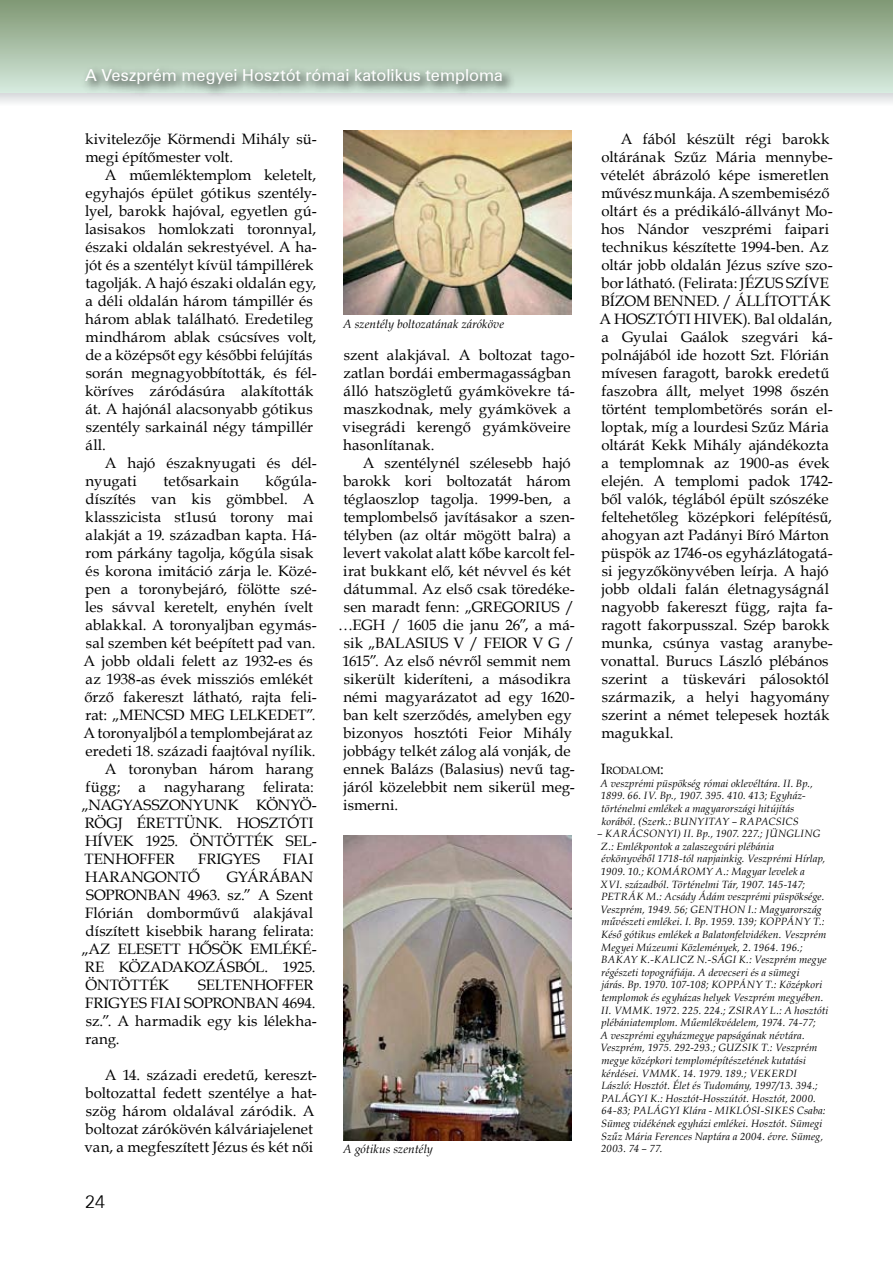
<style>
.page{position:relative;width:893px;height:1263px;background:#fff}
.page>*{position:absolute;margin:0;border:0;box-sizing:border-box;transform-origin:0 0}
.t1{font:18px "Zurich Lt PFL Normal";color:#000}
.t2{font:16.5px "Zurich PFL Normal";letter-spacing:.005em;color:#fff}
.t3{font:15px/18px "Book Antiqua";letter-spacing:.005em;color:#000}
.t4{font:15px "Book Antiqua";letter-spacing:-.015em;color:#000}
.t5{font:italic 12px "Book Antiqua";letter-spacing:.005em;color:#000}
.t6{font:italic 10.5px/12.6px "Book Antiqua";letter-spacing:.015em;color:#000}
.s1{font-style:normal;font-size:15px}
.s2{font-style:normal}
</style>
<div class="page">
<div style="left:0;top:0;width:893px;height:94px;background:linear-gradient(to bottom,#7f9772,#d6eade)"></div>
<svg style="left:0;top:94px;width:893px;height:9px"></svg>
<svg style="left:80px;top:63px;width:471px;height:40px;background:#bfcdc3"></svg>
<img style="left:343px;top:836px;width:228px;height:304px">
<img style="left:343px;top:130px;width:228px;height:185px">
<p class="t2" style="left:85px;top:63px;width:419px">A Veszprém megyei Hosztót római katolikus temploma</p>
<p class="t3" style="left:85px;top:130px;width:233px">kivitelezője Körmendi Mihály sü&shy;megi építőmester volt.</p>
<p class="t3" style="left:85px;top:166px;width:233px;text-indent:20px">A műemléktemplom keletelt, egyhajós épület gótikus szentély&shy;lyel, barokk hajóval, egyetlen gú&shy;lasisakos homlokzati toronnyal, északi oldalán sekrestyével. A ha&shy;jót és a szentélyt kívül támpillérek tagolják. A hajó északi oldalán egy, a déli oldalán három támpillér és három ablak található. Eredetileg mindhárom ablak csúcsíves volt, de a középsőt egy későbbi felújítás során megnagyobbították, és fél&shy;köríves záródásúra alakították át. A hajónál alacsonyabb gótikus szentély sarkainál négy támpillér áll.</p>
<p class="t3" style="left:86px;top:454px;width:233px;text-indent:19px">A hajó északnyugati és dél&shy;nyugati</p>
<p class="t3" style="left:164px;top:472px;width:77px">tetősarkain</p>
<p class="t3" style="left:266px;top:472px;width:53px">kőgúla-</p>
<p class="t3" style="left:85px;top:490px;width:231px">díszítés van kis gömbbel. A</p>
<p class="t3" style="left:85px;top:508px;width:229px">klasszicista st1usú torony mai</p>
<p class="t3" style="left:86px;top:526px;width:233px">alakját a 19. században kapta. Há-</p>
<p class="t3" style="left:85px;top:544px;width:230px">rom párkány tagolja, kőgúla sisak</p>
<p class="t3" style="left:86px;top:562px;width:233px">és korona imitáció zárja le. Közé-</p>
<p class="t3" style="left:85px;top:580px;width:233px">pen a toronybejáró, fölötte szé-</p>
<p class="t3" style="left:85px;top:598px;width:229px">les sávval keretelt, enyhén ívelt</p>
<p class="t3" style="left:86px;top:616px;width:233px">ablakkal. A toronyaljban egymás-</p>
<p class="t3" style="left:86px;top:634px;width:231px">sal szemben két beépített pad van.</p>
<p class="t3" style="left:83px;top:652px;width:231px">A jobb oldali felett az 1932-es és</p>
<p class="t3" style="left:86px;top:670px;width:229px">az 1938-as évek missziós emlékét</p>
<p class="t3" style="left:84px;top:688px;width:234px">őrző fakereszt látható, rajta feli-</p>
<p class="t3" style="left:85px;top:706px;width:232px">rat: „MENCSD MEG LELKEDET”.</p>
<p class="t3" style="left:83px;top:724px;width:231px">A toronyaljból a templombejárat az</p>
<p class="t3" style="left:86px;top:742px;width:231px">eredeti 18. századi faajtóval nyílik.</p>
<p class="t3" style="left:105px;top:760px;width:210px">A toronyban három harang</p>
<p class="t3" style="left:86px;top:778px;width:230px">függ; a nagyharang felirata:</p>
<p class="t4" style="left:81px;top:794px;width:237px">„NAGYASSZONYUNK KÖNYÖ-</p>
<p class="t3" style="left:85px;top:814px;width:230px">RÖGJ ÉRETTÜNK. HOSZTÓTI</p>
<p class="t3" style="left:85px;top:832px;width:233px">HÍVEK 1925. ÖNTÖTTÉK SEL-</p>
<p class="t3" style="left:84px;top:850px;width:92px">TENHOFFER</p>
<p class="t3" style="left:198px;top:850px;width:63px">FRIGYES</p>
<p class="t3" style="left:283px;top:850px;width:32px">FIAI</p>
<p class="t3" style="left:85px;top:868px;width:117px">HARANGONTŐ</p>
<p class="t3" style="left:227px;top:868px;width:88px">GYÁRÁBAN</p>
<p class="t3" style="left:86px;top:886px;width:229px">SOPRONBAN 4963. sz.” A Szent</p>
<p class="t3" style="left:85px;top:904px;width:230px">Flórián domborművű alakjával</p>
<p class="t3" style="left:85px;top:922px;width:230px">díszített kisebbik harang felirata:</p>
<p class="t3" style="left:81px;top:940px;width:237px">„AZ ELESETT HŐSÖK EMLÉKÉ-</p>
<p class="t3" style="left:85px;top:958px;width:232px">RE KÖZADAKOZÁSBÓL. 1925.</p>
<p class="t3" style="left:86px;top:976px;width:85px">ÖNTÖTTÉK</p>
<p class="t3" style="left:85px;top:976px;width:233px;text-indent:113px">SELTENHOFFER<br>FRIGYES FIAI SOPRONBAN 4694. sz.”. A harmadik egy kis lélekha&shy;rang.</p>
<p class="t3" style="left:85px;top:1066px;width:234px;text-indent:20px">A 14. századi eredetű, kereszt&shy;boltozattal fedett szentélye a hat&shy;szög három oldalával záródik. A boltozat zárókövén kálváriajelenet van, a megfeszített Jézus és két női</p>
<p class="t1" style="left:85px;top:1190px;width:21px">24</p>
<p class="t5" style="left:343px;top:315px;width:162px">A szentély boltozatának záróköve</p>
<p class="t3" style="left:343px;top:346px;width:234px">szent alakjával. A boltozat tago&shy;zatlan bordái embermagasságban álló hatszögletű gyámkövekre tá&shy;maszkodnak, mely gyámkövek a visegrádi kerengő gyámköveire hasonlítanak.</p>
<p class="t3" style="left:363px;top:454px;width:210px">A szentélynél szélesebb hajó</p>
<p class="t3" style="left:343px;top:472px;width:229px">barokk kori boltozatát három</p>
<p class="t3" style="left:343px;top:490px;width:229px">téglaoszlop tagolja. 1999-ben, a</p>
<p class="t3" style="left:343px;top:508px;width:233px">templombelső javításakor a szen-</p>
<p class="t3" style="left:343px;top:526px;width:229px">télyben (az oltár mögött balra) a</p>
<p class="t3" style="left:343px;top:544px;width:232px">levert vakolat alatt kőbe karcolt fel-</p>
<p class="t3" style="left:343px;top:562px;width:229px">irat bukkant elő, két névvel és két</p>
<p class="t3" style="left:343px;top:580px;width:233px">dátummal. Az első csak töredéke-</p>
<p class="t3" style="left:344px;top:598px;width:232px">sen maradt fenn: „GREGORIUS /</p>
<p class="t3" style="left:338px;top:616px;width:238px">…EGH / 1605 die janu 26”, a má-</p>
<p class="t3" style="left:344px;top:634px;width:232px">sik „BALASIUS V / FEIOR V G /</p>
<p class="t3" style="left:342px;top:652px;width:230px">1615”. Az első névről semmit nem</p>
<p class="t3" style="left:344px;top:670px;width:228px">sikerült kideríteni, a másodikra</p>
<p class="t3" style="left:343px;top:688px;width:233px">némi magyarázatot ad egy 1620-</p>
<p class="t3" style="left:343px;top:706px;width:230px">ban kelt szerződés, amelyben egy</p>
<p class="t3" style="left:343px;top:724px;width:230px">bizonyos hosztóti Feior Mihály</p>
<p class="t3" style="left:344px;top:742px;width:229px">jobbágy telkét zálog alá vonják, de</p>
<p class="t3" style="left:344px;top:760px;width:233px">ennek Balázs (Balasius) nevű tag-</p>
<p class="t3" style="left:344px;top:778px;width:232px">járól közelebbit nem sikerül meg-</p>
<p class="t3" style="left:343px;top:796px;width:56px">ismerni.</p>
<p class="t3" style="left:599px;top:130px;width:235px;text-indent:21px">A fából készült régi barokk oltárának Szűz Mária mennybe&shy;vételét ábrázoló képe ismeretlen művész munkája. A szembemiséző oltárt és a prédikáló-állványt Mo&shy;hos Nándor veszprémi faipari technikus készítette 1994-ben. Az oltár jobb oldalán Jézus szíve szo&shy;bor látható. (Felirata: JÉZUS SZÍVE<br>BÍZOM BENNED. / ÁLLÍTOTTÁK<br>A HOSZTÓTI HIVEK). Bal oldalán, a Gyulai Gaálok szegvári ká&shy;polnájából ide hozott Szt. Flórián mívesen faragott, barokk eredetű faszobra állt, melyet 1998 őszén történt templombetörés során el&shy;loptak, míg a lourdesi Szűz Mária oltárát Kekk Mihály ajándékozta a templomnak az 1900-as évek elején. A templomi padok 1742- ből valók, téglából épült szószéke feltehetőleg középkori felépítésű, ahogyan azt Padányi Bíró Márton püspök az 1746-os egyházlátogatá&shy;si jegyzőkönyvében leírja. A hajó jobb oldali falán életnagyságnál nagyobb fakereszt függ, rajta fa&shy;ragott fakorpusszal. Szép barokk munka, csúnya vastag aranybe&shy;vonattal. Burucs László plébános szerint a tüskevári pálosoktól származik, a helyi hagyomány szerint a német telepesek hozták magukkal.</p>
<p class="t6" style="left:601px;top:764px;width:214px"><span class="s1">I</span><span class="s2">RODALOM</span><span class="s1">:<br></span>A veszprémi püspökség római oklevéltára. II. Bp., 1899. 66. IV. Bp., 1907. 395. 410. 413; Egyház&shy;történelmi emlékek a magyarországi hitújítás korából. (Szerk.: BUNYITAY – RAPACSICS</p>
<p class="t6" style="left:597px;top:827px;width:233px">– KARÁCSONYI) II. Bp., 1907. 227.; JÜNGLING Z.: Emlékpontok a zalaszegvári plébánia<br>évkönyvéből 1718-tól napjainkig. Veszprémi Hírlap, 1909. 10.; KOMÁROMY A.: Magyar levelek a<br>XVI. századból. Történelmi Tár, 1907. 145-147; PETRÁK M.: Acsády Ádám veszprémi püspöksége.<br>Veszprém, 1949. 56; GENTHON I.: Magyarország művészeti emlékei. I. Bp. 1959. 139; KOPPÁNY T.:<br>Késő gótikus emlékek a Balatonfelvidéken. Veszprém Megyei Múzeumi Közlemények, 2. 1964. 196.; BAKAY K.-KALICZ N.-SÁGI K.: Veszprém megye régészeti topográfiája. A devecseri és a sümegi<br>járás. Bp. 1970. 107-108; KOPPÁNY T.: Középkori templomok és egyházas helyek Veszprém megyében.<br>II. VMMK. 1972. 225. 224.; ZSIRAY L.: A hosztóti plébániatemplom. Műemlékvédelem, 1974. 74-77;<br>A veszprémi egyházmegye papságának névtára.<br>Veszprém, 1975. 292-293.; GUZSIK T.: Veszprém megye középkori templomépítészetének kutatási kérdései. VMMK. 14. 1979. 189.; VEKERDI<br>László: Hosztót. Élet és Tudomány, 1997/13. 394.; PALÁGYI K.: Hosztót-Hosszútót. Hosztót, 2000.<br>64-83; PALÁGYI Klára - MIKLÓSI-SIKES Csaba:<br>Sümeg vidékének egyházi emlékei. Hosztót. Sümegi Szűz Mária Ferences Naptára a 2004. évre. Sümeg,</p>
<p class="t5" style="left:343px;top:1141px;width:91px">A gótikus szentély</p>
<p class="t6" style="left:601px;top:1142px;width:63px">2003. 74 – 77.</p>
</div>
